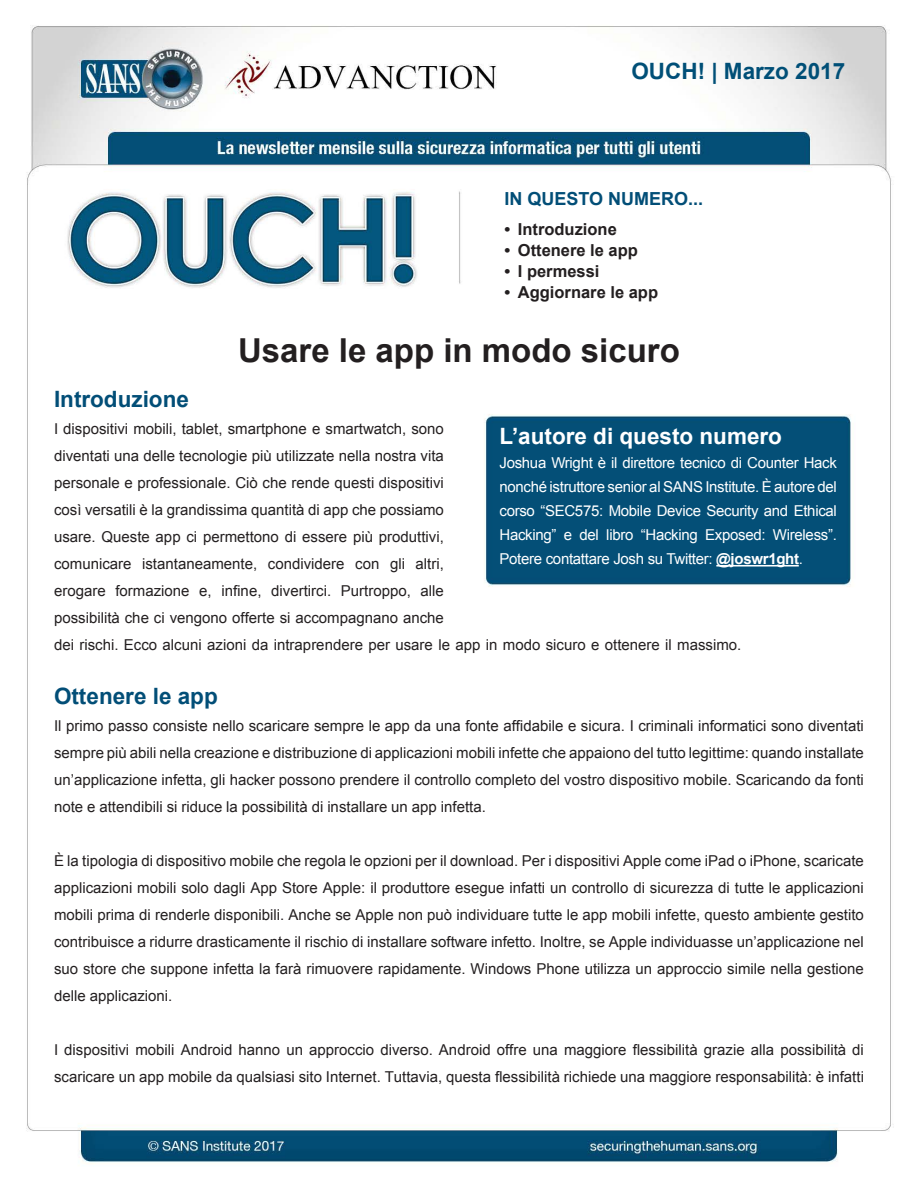
<style>
.page{position:relative;width:918px;height:1188px;background:#fff}
.page>*{position:absolute;margin:0;border:0;box-sizing:border-box;transform-origin:0 0}
.t1{font:700 33px "Arial";color:#231f20}
.MainText{font:700 22.5px "Arial";color:#024e77}
.t2{font:700 22.5px "Arial";color:#fff}
.t3{font:700 22.5px "Arial";color:#004f77}
.t4{font:700 18px "Arial";color:#024e77}
.t5{font:700 16.5px "Arial";color:#231f20}
.MainText-2{font:15px/27px "Arial";color:#231f20}
.t6{font:15px/24px "Arial";letter-spacing:-.02em;color:#fff;text-align:right}
.s1{font-weight:700}
</style>
<div class="page">
<img style="left:26px;top:25px;width:865px;height:1139px">
<hr style="left:716px;top:565px;width:83px;height:2px;background:#fff">
<p class="t3" style="left:631px;top:56px;width:215px">OUCH! | Marzo 2017</p>
<p class="t4" style="left:504px;top:187px;width:200px">IN QUESTO NUMERO...</p>
<p class="t5" style="left:504px;top:218px;width:7px">•</p>
<p class="t5" style="left:518px;top:218px;width:100px">Introduzione</p>
<p class="t5" style="left:504px;top:239px;width:7px">•</p>
<p class="t5" style="left:518px;top:239px;width:122px">Ottenere le app</p>
<p class="t5" style="left:504px;top:260px;width:7px">•</p>
<p class="t5" style="left:518px;top:260px;width:83px">I permessi</p>
<p class="t5" style="left:504px;top:281px;width:7px">•</p>
<p class="t5" style="left:518px;top:281px;width:142px">Aggiornare le app</p>
<p class="t1" style="left:238px;top:328px;width:443px">Usare le app in modo sicuro</p>
<p class="MainText" style="left:54px;top:384px;width:137px">Introduzione</p>
<p class="MainText-2" style="left:54px;top:416px;width:391px;text-align:right">I dispositivi mobili, tablet, smartphone e smartwatch, sono diventati una delle tecnologie più utilizzate nella nostra vita personale e professionale. Ciò che rende questi dispositivi così versatili laè grandissima quantità di app che possiamo usare. Queste app ci permettono di essere più produttivi, altri,</p>
<p class="MainText-2" style="left:54px;top:551px;width:79px">comunicare</p>
<p class="MainText-2" style="left:142px;top:551px;width:117px">istantaneamente,</p>
<p class="MainText-2" style="left:268px;top:551px;width:78px">condividere</p>
<p class="MainText-2" style="left:390px;top:551px;width:16px">gli</p>
<p class="MainText-2" style="left:355px;top:551px;width:26px">con</p>
<p class="t2" style="left:500px;top:421px;width:284px">’L autore di questo numero</p>
<p class="t6" style="left:500px;top:451px;width:339px">Joshua Wright ilè direttore tecnico di Counter Hack nonché istruttore senior al SANS Institute È. autore del corso “SEC575: Mobile Device Security and Ethical Wireless .“</p>
<p class="t6" style="left:641px;top:523px;width:59px">“Hacking</p>
<p class="t6" style="left:500px;top:523px;width:305px;text-align:left">Hacking”<br>Potere contattare Josh su Twitter <span class="s1">@</span>: <span class="s1">joswr1ght</span>.</p>
<p class="t6" style="left:580px;top:523px;width:21px">del</p>
<p class="t6" style="left:606px;top:523px;width:29px">libro</p>
<p class="t6" style="left:705px;top:523px;width:62px">Exposed:</p>
<p class="t6" style="left:564px;top:523px;width:10px">e</p>
<p class="MainText-2" style="left:115px;top:578px;width:76px">formazione</p>
<p class="MainText-2" style="left:221px;top:578px;width:42px">infine,</p>
<p class="MainText-2" style="left:271px;top:578px;width:61px">divertirci.</p>
<p class="MainText-2" style="left:341px;top:578px;width:72px">Purtroppo,</p>
<p class="MainText-2" style="left:421px;top:578px;width:25px">alle</p>
<p class="MainText-2" style="left:54px;top:578px;width:689px">erogare<br>possibilità che ci vengono offerte si accompagnano anche<br>dei rischi. Ecco alcuni azioni da intraprendere per usare le app in modo sicuro e ottenere il massimo.</p>
<p class="MainText" style="left:54px;top:681px;width:165px">Ottenere le app</p>
<p class="MainText-2" style="left:54px;top:713px;width:811px;text-align:justify">Il primo passo consiste nello scaricare sempre le app da una fonte affidabile e sicura I. criminali informatici sono diventati sempre più abili nella creazione e distribuzione di applicazioni mobili infette che appaiono del tutto legittime: quando installate un’applicazione infetta, gli hacker possono prendere il controllo completo del vostro dispositivo mobile. Scaricando da fonti note e attendibili si riduce la possibilità di installare un app infetta.</p>
<p class="MainText-2" style="left:54px;top:848px;width:811px;text-align:justify">È la tipologia di dispositivo mobile che regola le opzioni per il download. Per i dispositivi Apple come iPad o iPhone, scaricate applicazioni mobili solo dagli App Store Apple il: produttore esegue infatti un controllo di sicurezza di tutte le applicazioni mobili prima di renderle disponibili. Anche se Apple non può individuare tutte le app mobili infette, questo ambiente gestito contribuisce a ridurre drasticamente il rischio di installare software infetto. Inoltre, se Apple individuasse un’applicazione nel suo store che suppone infetta la farà rimuovere rapidamente. Windows Phone utilizza un approccio simile nella gestione delle applicazioni.</p>
<p class="MainText-2" style="left:54px;top:1037px;width:811px">I dispositivi mobili Android hanno un approccio diverso. Android offre una maggiore flessibilità grazie alla possibilità di scaricare un app mobile da qualsiasi sito Internet. Tuttavia, questa flessibilità richiede una maggiore responsabilità è: infatti</p>
<p class="MainText-2" style="left:199px;top:578px;width:14px">,e</p>
</div>
